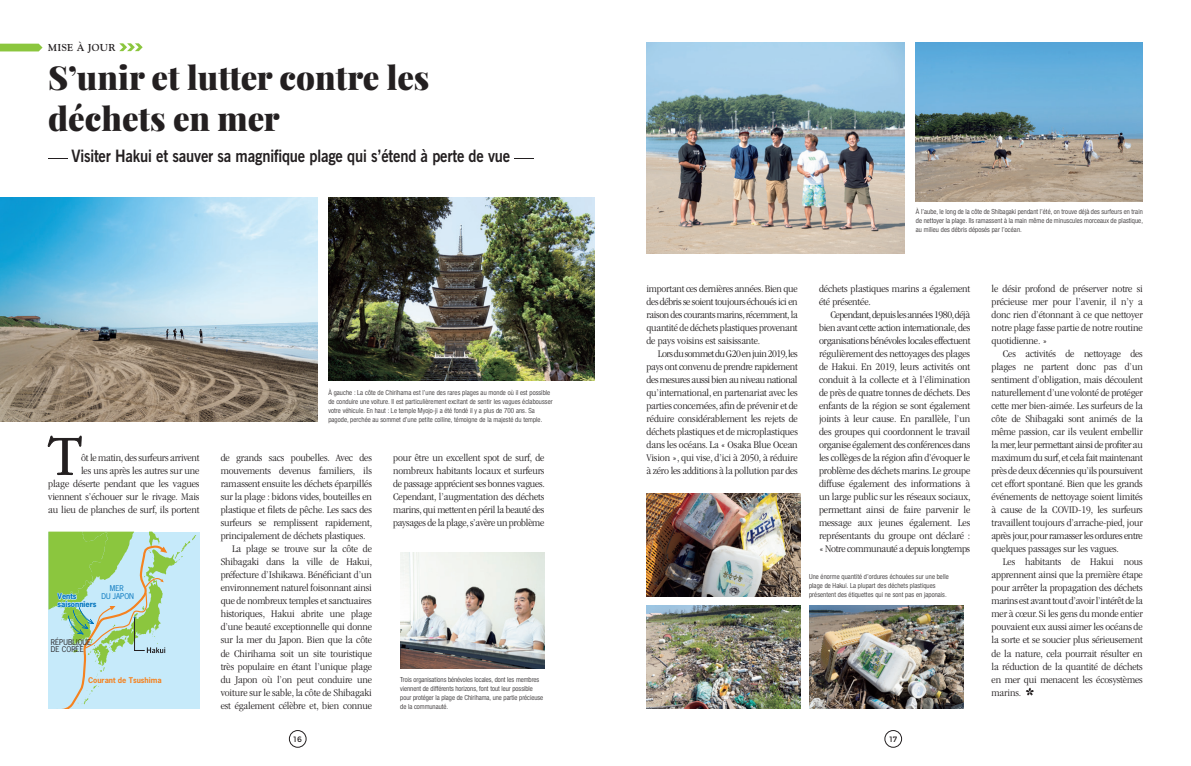
<style>
.page{position:relative;width:1191px;height:766px;background:#fff}
.page>*{position:absolute;margin:0;border:0;box-sizing:border-box;transform-origin:0 0}
.t1{font:300 57.6px "ITC Garamond Std";color:#231f20}
.t2{font:900 33px/41px "Playfair Display";color:#231f20}
.t3{font:700 17px "News Gothic BT";letter-spacing:-.01em;color:#231f20;scale:.87 1}
.t4{font:300 condensed 10.5px/13px "ITC Garamond Std";letter-spacing:-.01em;color:#231f20;text-align:justify;scale:1.12 1}
.t5{font:300 condensed 10.5px/13px "ITC Garamond Std";letter-spacing:-.01em;color:#231f20;text-align:justify;scale:1.11 1}
.t6{font:700 10px "Goudy Std";letter-spacing:.025em;color:#231f20}
.t7{font:7.8px "Montserrat";color:#231f20}
.t8{font:7.4px/7.6px "News Gothic Std";color:#231f20}
.t9{font:700 7.4px "News Gothic Std";color:#f58220}
.t10{font:700 7.4px/7.6px "News Gothic Std";color:#0072bc}
.t11{font:7.4px/7.6px "News Gothic Std";color:#0072bc;text-align:center}
.t12{font:300 condensed 7px/9px "Helvetica Neue LT Std";letter-spacing:.01em;color:#231f20}
.t13{font:700 4.2px "News Gothic BT";color:#231f20;scale:20 1}
</style>
<div class="page">
<img style="left:400px;top:552px;width:144px;height:116px">
<img style="left:0;top:197px;width:317px;height:224px">
<img style="left:328px;top:197px;width:267px;height:183px">
<svg style="left:119px;top:43px;width:24px;height:8px"></svg>
<svg style="left:0;top:44px;width:43px;height:7px"></svg>
<svg style="left:48px;top:531px;width:148px;height:177px;background:#b6dcc3"></svg>
<div style="left:289px;top:730px;width:17px;height:17px;border:1px solid #231f20;border-radius:50%"></div>
<img style="left:646px;top:43px;width:258px;height:210px">
<img style="left:916px;top:43px;width:226px;height:158px">
<img style="left:646px;top:493px;width:154px;height:103px">
<img style="left:809px;top:605px;width:154px;height:103px">
<img style="left:646px;top:605px;width:154px;height:103px">
<svg style="left:1025px;top:687px;width:9px;height:8px"></svg>
<div style="left:884px;top:730px;width:17px;height:17px;border:1px solid #231f20;border-radius:50%"></div>
<p class="t6" style="left:48px;top:41px;width:69px">MISE À JOUR</p>
<h2 class="t2" style="left:48px;top:57px;width:383px">S’unir et lutter contre les déchets en mer</h2>
<p class="t13" style="left:44px;top:155px;width:3px">-</p>
<h3 class="t3" style="left:71px;top:146px;width:506px">Visiter Hakui et sauver sa magnifique plage qui s’étend à perte de vue</h3>
<p class="t13" style="left:511px;top:155px;width:3px">-</p>
<p class="t12" style="left:328px;top:387px;width:226px">À gauche : La côte de Chirihama est l’une des rares plages au monde où il est possible de conduire une voiture. Il est particulièrement excitant de sentir les vagues éclabousser votre véhicule. En haut : Le temple Myojo-ji a été fondé il y a plus de 700 ans. Sa pagode, perchée au sommet d’une petite colline, témoigne de la majesté du temple.</p>
<h1 class="t1" style="left:48px;top:425px;width:35px">T</h1>
<p class="t4" style="left:48px;top:451px;width:137px;text-align:right">ôt le matin, des surfeurs arrivent<br>les uns après les autres sur une<br>plage déserte pendant que les vagues viennent s’échouer sur le rivage. Mais au lieu de planches de surf, ils portent</p>
<p class="t4" style="left:221px;top:451px;width:136px">de grands sacs poubelles. Avec des</p>
<p class="t4" style="left:221px;top:464px;width:136px">mouvements devenus familiers, ils</p>
<p class="t4" style="left:221px;top:477px;width:136px">ramassent ensuite les déchets éparpillés</p>
<p class="t4" style="left:221px;top:490px;width:136px">sur la plage : bidons vides, bouteilles en</p>
<p class="t4" style="left:221px;top:503px;width:136px">plastique et filets de pêche. Les sacs des</p>
<p class="t4" style="left:221px;top:516px;width:137px">surfeurs se remplissent rapidement,</p>
<p class="t4" style="left:221px;top:529px;width:131px">principalement de déchets plastiques.</p>
<p class="t5" style="left:232px;top:542px;width:127px">La plage se trouve sur la côte de</p>
<p class="t5" style="left:221px;top:555px;width:138px">Shibagaki dans la ville de Hakui,</p>
<p class="t5" style="left:221px;top:568px;width:138px">préfecture d’Ishikawa. Bénéficiant d’un</p>
<p class="t5" style="left:221px;top:581px;width:138px">environnement naturel foisonnant ainsi</p>
<p class="t5" style="left:221px;top:594px;width:138px">que de nombreux temples et sanctuaires</p>
<p class="t5" style="left:221px;top:607px;width:138px">historiques, Hakui abrite une plage</p>
<p class="t5" style="left:221px;top:620px;width:138px">d’une beauté exceptionnelle qui donne</p>
<p class="t5" style="left:221px;top:633px;width:138px">sur la mer du Japon. Bien que la côte</p>
<p class="t5" style="left:221px;top:646px;width:138px">de Chirihama soit un site touristique</p>
<p class="t5" style="left:221px;top:659px;width:138px">très populaire en étant l’unique plage</p>
<p class="t5" style="left:221px;top:672px;width:138px">du Japon où l’on peut conduire une</p>
<p class="t5" style="left:221px;top:685px;width:138px">voiture sur le sable, la côte de Shibagaki</p>
<p class="t5" style="left:221px;top:698px;width:138px">est également célèbre et, bien connue</p>
<p class="t11" style="left:102px;top:584px;width:34px">MER<br>DU JAPON</p>
<p class="t10" style="left:58px;top:592px;width:40px">Vents saisonniers</p>
<p class="t8" style="left:51px;top:638px;width:42px">RÉPUBLIQUE<br>DE CORÉE</p>
<p class="t9" style="left:88px;top:675px;width:75px">Courant de Tsushima</p>
<p class="t7" style="left:294px;top:734px;width:10px">16</p>
<p class="t5" style="left:393px;top:451px;width:138px">pour être un excellent spot de surf, de nombreux habitants locaux et surfeurs de passage apprécient ses bonnes vagues.<br>Cependant, l’augmentation des déchets marins, qui mettent en péril la beauté des paysages de la plage, s’avère un problème</p>
<p class="t12" style="left:400px;top:674px;width:144px">Trois organisations bénévoles locales, dont les membres viennent de différents horizons, font tout leur possible pour protéger la plage de Chirihama, une partie précieuse de la communauté.</p>
<p class="t12" style="left:916px;top:207px;width:229px;text-align:justify">À l’aube, le long de la côte de Shibagaki pendant l’été, on trouve déjà des surfeurs en train de nettoyer la plage. Ils ramassent à la main même de minuscules morceaux de plastique, au milieu des débris déposés par l’océan.</p>
<p class="t5" style="left:646px;top:282px;width:138px">important ces dernières années. Bien que des débris se soient toujours échoués ici en raison des courants marins, récemment, la quantité de déchets plastiques provenant de pays voisins est saisissante.</p>
<p class="t4" style="left:646px;top:347px;width:137px;text-indent:11px">Lors du sommet du G20 en juin 2019, les pays ont convenu de prendre rapidement des mesures aussi bien au niveau national qu’international, en partenariat avec les parties concernées, afin de prévenir et de réduire considérablement les rejets de déchets plastiques et de microplastiques dans les océans. La « Osaka Blue Ocean Vision », qui vise, d’ici à 2050, à réduire à zéro les additions à la pollution par des</p>
<p class="t4" style="left:819px;top:282px;width:136px">déchets plastiques marins a également été présentée.</p>
<p class="t4" style="left:819px;top:308px;width:137px;text-indent:11px">Cependant, depuis les années 1980, déjà bien avant cette action internationale, des organisations bénévoles locales effectuent régulièrement des nettoyages des plages de Hakui. En 2019, leurs activités ont conduit à la collecte et à l’élimination de près de quatre tonnes de déchets. Des enfants de la région se sont également joints à leur cause. En parallèle, l’un des groupes qui coordonnent le travail organise également des conférences dans les collèges de la région afin d’évoquer le problème des déchets marins. Le groupe diffuse également des informations à un large public sur les réseaux sociaux, permettant ainsi de faire parvenir le message aux jeunes également. Les représentants du groupe ont déclaré : « Notre communauté a depuis longtemps</p>
<p class="t12" style="left:809px;top:572px;width:141px">Une énorme quantité d’ordures échouées sur une belle plage de Hakui. La plupart des déchets plastiques présentent des étiquettes qui ne sont pas en japonais.</p>
<p class="t7" style="left:889px;top:734px;width:9px">17</p>
<p class="t4" style="left:991px;top:282px;width:136px">le désir profond de préserver notre si précieuse mer pour l’avenir, il n’y a donc rien d’étonnant à ce que nettoyer notre plage fasse partie de notre routine quotidienne. »</p>
<p class="t5" style="left:991px;top:347px;width:138px;text-indent:11px">Ces activités de nettoyage des plages ne partent donc pas d’un sentiment d’obligation, mais découlent naturellement d’une volonté de protéger cette mer bien-aimée. Les surfeurs de la côte de Shibagaki sont animés de la même passion, car ils veulent embellir la mer, leur permettant ainsi de profiter au maximum du surf, et cela fait maintenant près de deux décennies qu’ils poursuivent cet effort spontané. Bien que les grands événements de nettoyage soient limités à cause de la COVID-19, les surfeurs travaillent toujours d’arrache-pied, jour après jour, pour ramasser les ordures entre quelques passages sur les vagues.</p>
<p class="t4" style="left:991px;top:555px;width:137px;text-indent:11px">Les habitants de Hakui nous apprennent ainsi que la première étape pour arrêter la propagation des déchets marins est avant tout d’avoir l’intérêt de la mer à cœur. Si les gens du monde entier pouvaient eux aussi aimer les océans de la sorte et se soucier plus sérieusement de la nature, cela pourrait résulter en la réduction de la quantité de déchets en mer qui menacent les écosystèmes marins.</p>
</div>
